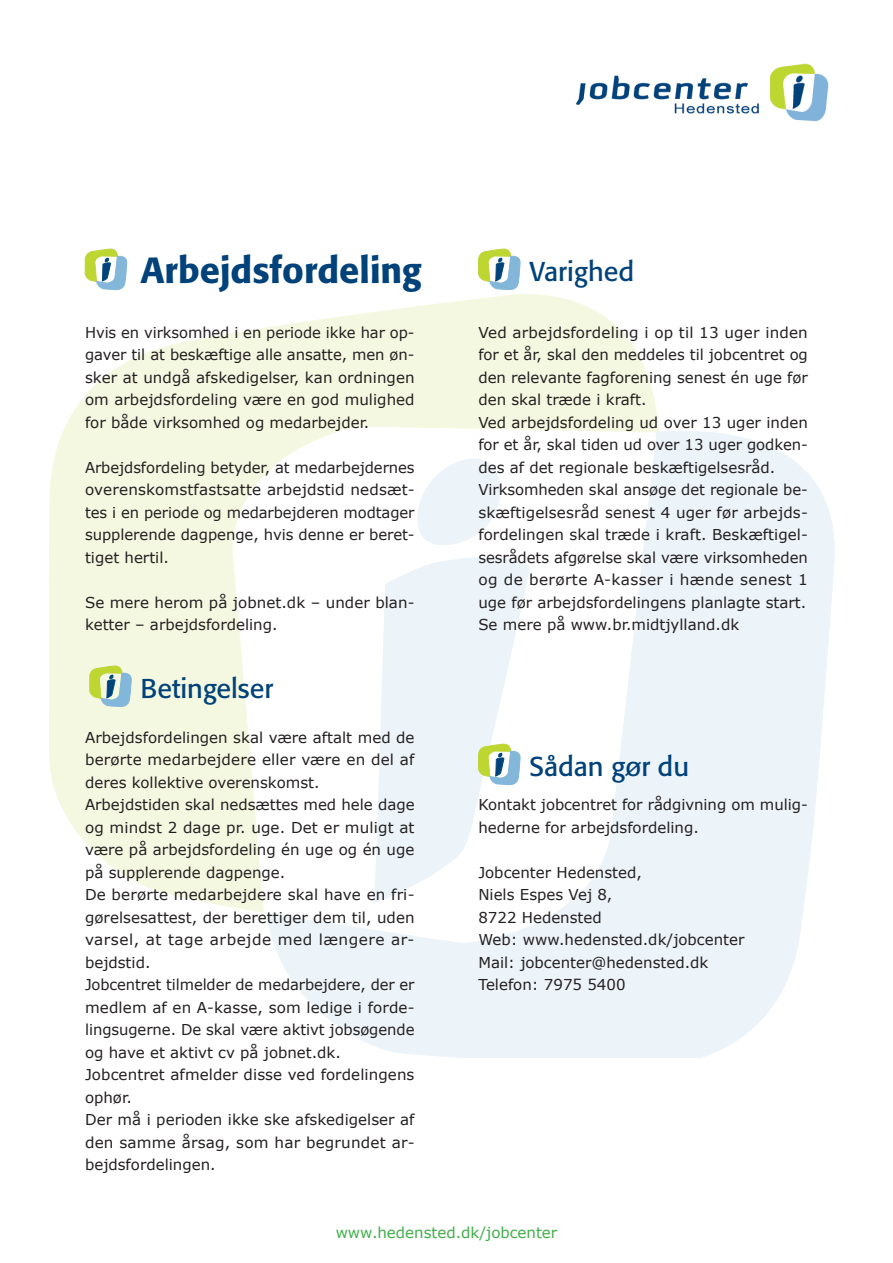
<style>
.page{position:relative;width:893px;height:1263px;background:#fff}
.page>*{position:absolute;margin:0;border:0;box-sizing:border-box;transform-origin:0 0}
.overskrift_-_betegne{font:500 36px "Formata BQ";color:#004279}
.Overskrift{font:27px "Formata BQ";color:#004279}
.Brød{font:15px/22.5px "Verdana";color:#231f20;text-align:justify}
.Brød-2{font:15px "Verdana";color:#40ae49}
</style>
<div class="page">
<img style="left:575px;top:63px;width:254px;height:59px">
<svg style="left:49px;top:290px;width:608px;height:622px"></svg>
<svg style="left:267px;top:413px;width:568px;height:645px"></svg>
<svg style="left:413px;top:453px;width:92px;height:98px"></svg>
<svg style="left:373px;top:557px;width:158px;height:346px"></svg>
<svg style="left:85px;top:248px;width:42px;height:42px"></svg>
<svg style="left:478px;top:743px;width:43px;height:42px"></svg>
<svg style="left:90px;top:664px;width:42px;height:43px;background:#b5cfab"></svg>
<svg style="left:478px;top:248px;width:43px;height:42px"></svg>
<p class="overskrift_-_betegne" style="left:141px;top:248px;width:283px">Arbejdsfordeling</p>
<p class="Brød" style="left:85px;top:320px;width:331px">Hvis en virksomhed i en periode ikke har op&shy;gaver til at beskæftige alle ansatte, men øn&shy;sker at undgå afskedigelser, kan ordningen om arbejdsfordeling være en god mulighed for både virksomhed og medarbejder.</p>
<p class="Brød" style="left:85px;top:455px;width:331px">Arbejdsfordeling betyder, at medarbejdernes overenskomstfastsatte arbejdstid nedsæt&shy;tes i en periode og medarbejderen modtager supplerende dagpenge, hvis denne er beret&shy;tiget hertil.</p>
<p class="Brød" style="left:85px;top:590px;width:331px">Se mere herom på jobnet.dk – under blan&shy;ketter – arbejdsfordeling.</p>
<p class="Overskrift" style="left:141px;top:672px;width:134px">Betingelser</p>
<p class="Brød" style="left:85px;top:725px;width:331px">Arbejdsfordelingen skal være aftalt med de berørte medarbejdere eller være en del af deres kollektive overenskomst.</p>
<p class="Brød" style="left:85px;top:793px;width:331px">Arbejdstiden skal nedsættes med hele dage og mindst 2 dage pr. uge. Det er muligt at være på arbejdsfordeling én uge og én uge på supplerende dagpenge.</p>
<p class="Brød" style="left:85px;top:883px;width:331px">De berørte medarbejdere skal have en fri&shy;gørelsesattest, der berettiger dem til, uden varsel, at tage arbejde med længere ar&shy;bejdstid.</p>
<p class="Brød" style="left:85px;top:973px;width:331px">Jobcentret tilmelder de medarbejdere, der er medlem af en A-kasse, som ledige i forde&shy;lingsugerne. De skal være aktivt jobsøgende og have et aktivt cv på jobnet.dk.</p>
<p class="Brød" style="left:85px;top:1063px;width:331px">Jobcentret afmelder disse ved fordelingens ophør.</p>
<p class="Brød" style="left:85px;top:1108px;width:331px">Der må i perioden ikke ske afskedigelser af den samme årsag, som har begrundet ar&shy;bejdsfordelingen.</p>
<p class="Overskrift" style="left:529px;top:255px;width:106px">Varighed</p>
<p class="Brød" style="left:478px;top:320px;width:331px">Ved arbejdsfordeling i op til 13 uger inden for et år, skal den meddeles til jobcentret og den relevante fagforening senest én uge før den skal træde i kraft.</p>
<p class="Brød" style="left:478px;top:410px;width:331px">Ved arbejdsfordeling ud over 13 uger inden for et år, skal tiden ud over 13 uger godken&shy;des af det regionale beskæftigelsesråd.</p>
<p class="Brød" style="left:478px;top:478px;width:331px">Virksomheden skal ansøge det regionale be&shy;skæftigelsesråd senest 4 uger før arbejds&shy;fordelingen skal træde i kraft. Beskæftigel&shy;sesrådets afgørelse skal være virksomheden og de berørte A-kasser i hænde senest 1 uge før arbejdsfordelingens planlagte start.</p>
<p class="Brød" style="left:478px;top:613px;width:262px">Se mere på www.br.midtjylland.dk</p>
<p class="Overskrift" style="left:529px;top:750px;width:161px">Sådan gør du</p>
<p class="Brød" style="left:478px;top:793px;width:331px">Kontakt jobcentret for rådgivning om mulig&shy;hederne for arbejdsfordeling.</p>
<p class="Brød" style="left:478px;top:860px;width:165px">Jobcenter Hedensted,</p>
<p class="Brød" style="left:478px;top:883px;width:136px">Niels Espes Vej 8,</p>
<p class="Brød" style="left:478px;top:905px;width:125px">8722 Hedensted</p>
<p class="Brød" style="left:478px;top:928px;width:268px">Web: www.hedensted.dk/jobcenter</p>
<p class="Brød" style="left:478px;top:950px;width:231px">Mail: jobcenter@hedensted.dk</p>
<p class="Brød" style="left:478px;top:973px;width:149px">Telefon: 7975 5400</p>
<p class="Brød-2" style="left:336px;top:1222px;width:223px">www.hedensted.dk/jobcenter</p>
</div>
